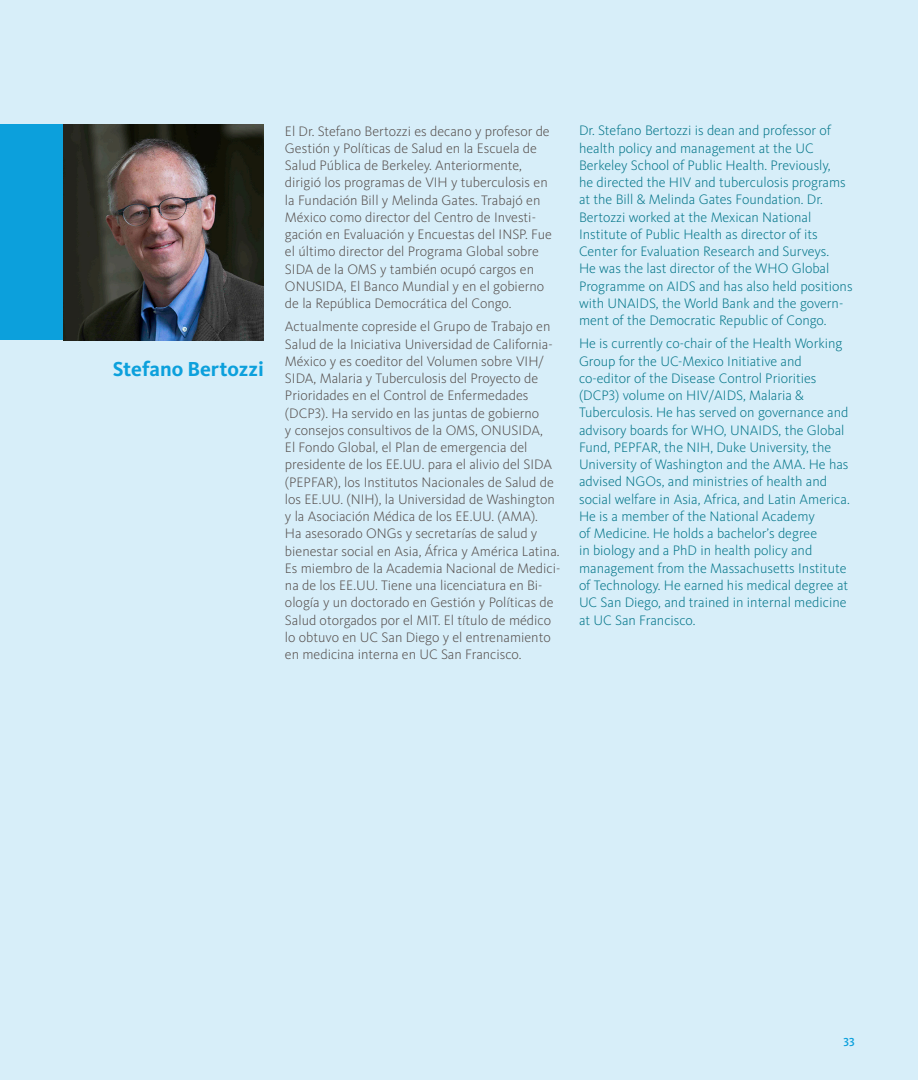
<style>
.page{position:relative;width:918px;height:1080px;background:#d7eef9}
.page>*{position:absolute;margin:0;border:0;box-sizing:border-box;transform-origin:0 0}
.t1{font:700 21px "Kievit OT";color:#0ca0dc}
.t2{font:300 14.25px/17.2px "Kievit OT";color:#57504e}
.t3{font:300 14.25px/17.2px "Kievit OT";color:#05768a}
.t4{font:500 12px "Kievit OT";color:#0ca0dc}
</style>
<div class="page">
<img style="left:63px;top:124px;width:201px;height:216px">
<div style="left:0;top:124px;width:63px;height:216px;background:#0ca0dc"></div>
<h1 class="t1" style="left:113px;top:357px;width:153px">Stefano Bertozzi</h1>
<p class="t2" style="left:285px;top:122px;width:268px">El Dr. Stefano Bertozzi es decano y profesor de Gestión y Políticas de Salud en la Escuela de Salud Pública de Berkeley. Anteriormente, dirigió los programas de VIH y tuberculosis en la Fundación Bill y Melinda Gates. Trabajó en México como director del Centro de Investi&shy;gación en Evaluación y Encuestas del INSP. Fue el último director del Programa Global sobre SIDA de la OMS y también ocupó cargos en ONUSIDA, El Banco Mundial y en el gobierno de la República Democrática del Congo.</p>
<p class="t2" style="left:285px;top:318px;width:277px">Actualmente copreside el Grupo de Trabajo en Salud de la Iniciativa Universidad de California-México y es coeditor del Volumen sobre VIH/ SIDA, Malaria y Tuberculosis del Proyecto de Prioridades en el Control de Enfermedades (DCP3). Ha servido en las juntas de gobierno<br>y consejos consultivos de la OMS, ONUSIDA,<br>El Fondo Global, el Plan de emergencia del presidente de los EE.UU. para el alivio del SIDA (PEPFAR), los Institutos Nacionales de Salud de los EE.UU. (NIH), la Universidad de Washington y la Asociación Médica de los EE.UU. (AMA).<br>Ha asesorado ONGs y secretarías de salud y bienestar social en Asia, África y América Latina.<br>Es miembro de la Academia Nacional de Medici&shy;na de los EE.UU. Tiene una licenciatura en Bi&shy;ología y un doctorado en Gestión y Políticas de Salud otorgados por el MIT. El título de médico lo obtuvo en UC San Diego y el entrenamiento en medicina interna en UC San Francisco.</p>
<p class="t3" style="left:579px;top:122px;width:275px">Dr. Stefano Bertozzi is dean and professor of health policy and management at the UC Berkeley School of Public Health. Previously,<br>he directed the HIV and tuberculosis programs at the Bill &amp; Melinda Gates Foundation. Dr.<br>Bertozzi worked at the Mexican National Institute of Public Health as director of its Center for Evaluation Research and Surveys.<br>He was the last director of the WHO Global Programme on AIDS and has also held positions with UNAIDS, the World Bank and the govern&shy;ment of the Democratic Republic of Congo.</p>
<p class="t3" style="left:579px;top:335px;width:272px">He is currently co-chair of the Health Working Group for the UC-Mexico Initiative and co-editor of the Disease Control Priorities (DCP3) volume on HIV/AIDS, Malaria &amp; Tuberculosis. He has served on governance and advisory boards for WHO, UNAIDS, the Global Fund, PEPFAR, the NIH, Duke University, the University of Washington and the AMA. He has advised NGOs, and ministries of health and social welfare in Asia, Africa, and Latin America.<br>He is a member of the National Academy<br>of Medicine. He holds a bachelor’s degree<br>in biology and a PhD in health policy and management from the Massachusetts Institute of Technology. He earned his medical degree at UC San Diego, and trained in internal medicine at UC San Francisco.</p>
<p class="t4" style="left:844px;top:1035px;width:13px">33</p>
</div>
